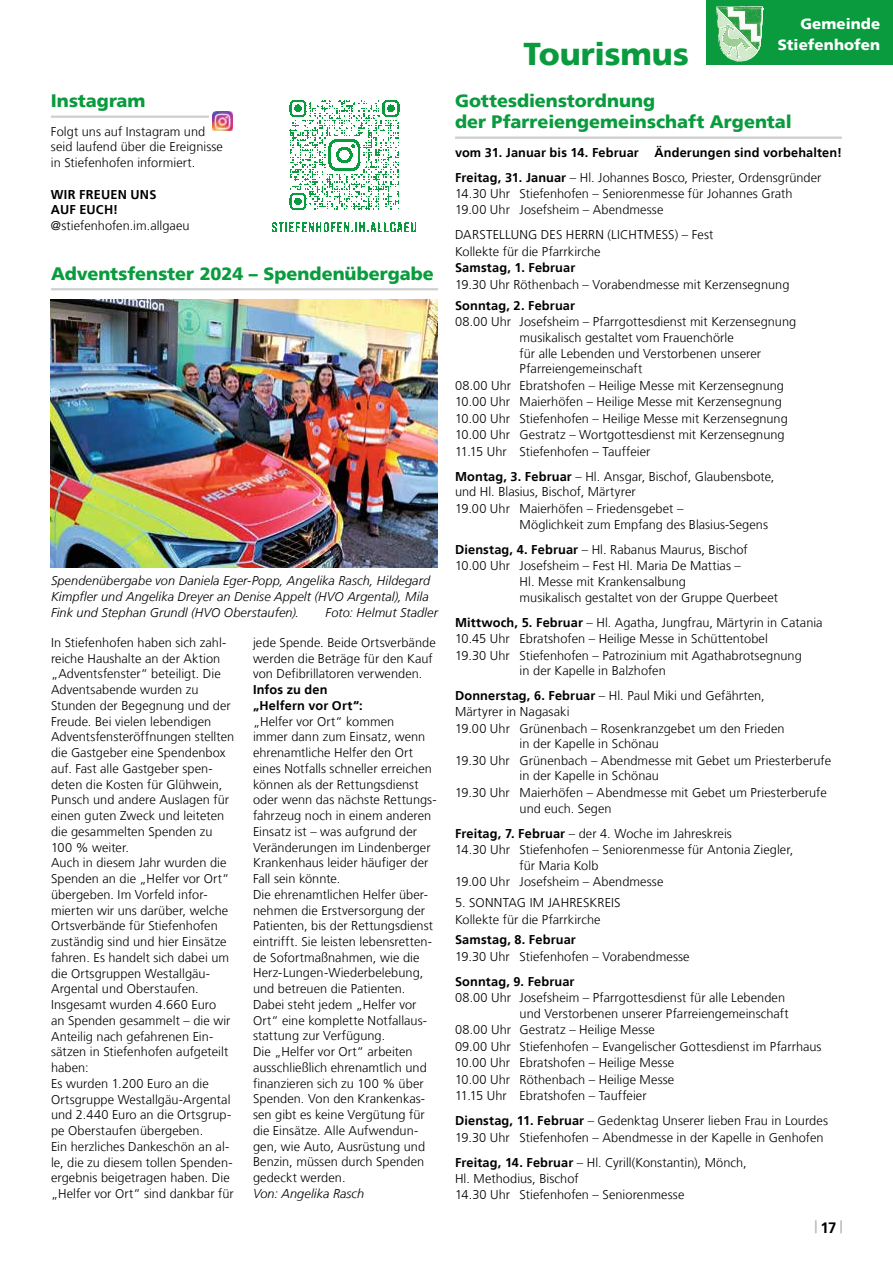
<style>
.page{position:relative;width:893px;height:1263px;background:#fff}
.page>*{position:absolute;margin:0;border:0;box-sizing:border-box;transform-origin:0 0}
.t1{font:900 31.5px "Frutiger LT";letter-spacing:-.005em;color:#099b3d}
.t2{font:900 18px/21px "Frutiger LT";color:#099b3d}
.t3{font:900 15px/21px "Frutiger LT";letter-spacing:.005em;color:#fff;text-align:right}
.t4{font:700 15px "Frutiger LT";color:#000}
.t5{font:300 12.75px/15.8px "Frutiger LT";letter-spacing:.005em;color:#000}
.t6{font:700 12.75px/15.8px "Frutiger LT";letter-spacing:.01em;color:#000}
.t7{font:italic 300 12.75px/15.8px "Frutiger LT";letter-spacing:.005em;color:#000;text-align:justify}
.s1{font-weight:300}
.s2{font-weight:700}
</style>
<div class="page">
<div style="left:706px;top:0;width:187px;height:65px;background:#099b3d"></div>
<img style="left:716px;top:6px;width:48px;height:56px">
<svg style="left:815px;top:1220px;width:1px;height:13px"></svg>
<svg style="left:840px;top:1220px;width:2px;height:13px"></svg>
<img style="left:272px;top:100px;width:144px;height:132px">
<hr style="left:51px;top:116px;width:185px;height:2px;background:#cecfcf">
<div style="left:209px;top:111px;width:27px;height:20px;background:linear-gradient(to bottom,#fff,#fff)"></div>
<img style="left:212px;top:111px;width:20px;height:20px">
<hr style="left:455px;top:137px;width:387px;height:2px;background:#cecfcf">
<hr style="left:51px;top:288px;width:387px;height:2px;background:#cecfcf">
<img style="left:51px;top:300px;width:387px;height:267px">
<h2 class="t2" style="left:51px;top:90px;width:96px">Instagram</h2>
<p class="t5" style="left:51px;top:123px;width:174px">Folgt uns auf Instagram und seid laufend über die Ereignisse in Stiefenhofen informiert.</p>
<p class="t6" style="left:51px;top:186px;width:107px">WIR FREUEN UNS<br>AUF EUCH!</p>
<p class="t5" style="left:51px;top:218px;width:140px">@stiefenhofen.im.allgaeu</p>
<h2 class="t2" style="left:51px;top:263px;width:384px">Adventsfenster 2024 – Spendenübergabe</h2>
<p class="t7" style="left:51px;top:573px;width:381px">Spendenübergabe von Daniela Eger-Popp, Angelika Rasch, Hildegard Kimpfler und Angelika Dreyer an Denise Appelt (HVO Argental), Mila Fink und Stephan Grundl (HVO Oberstaufen).</p>
<p class="t7" style="left:326px;top:605px;width:114px">Foto: Helmut Stadler</p>
<p class="t5" style="left:51px;top:635px;width:185px">In Stiefenhofen haben sich zahl&shy;reiche Haushalte an der Aktion „Adventsfenster“ beteiligt. Die<br>Adventsabende wurden zu<br>Stunden der Begegnung und der<br>Freude. Bei vielen lebendigen<br>Adventsfensteröffnungen stellten die Gastgeber eine Spendenbox auf. Fast alle Gastgeber spen&shy;deten die Kosten für Glühwein,<br>Punsch und andere Auslagen für einen guten Zweck und leiteten die gesammelten Spenden zu<br>100 % weiter.<br>Auch in diesem Jahr wurden die<br>Spenden an die „Helfer vor Ort“ übergeben. Im Vorfeld infor&shy;mierten wir uns darüber, welche<br>Ortsverbände für Stiefenhofen zuständig sind und hier Einsätze fahren. Es handelt sich dabei um die Ortsgruppen Westallgäu-<br>Argental und Oberstaufen.<br>Insgesamt wurden 4.660 Euro<br>an Spenden gesammelt – die wir<br>Anteilig nach gefahrenen Ein&shy;sätzen in Stiefenhofen aufgeteilt haben:<br>Es wurden 1.200 Euro an die<br>Ortsgruppe Westallgäu-Argental und 2.440 Euro an die Ortsgrup&shy;pe Oberstaufen übergeben.<br>Ein herzliches Dankeschön an al&shy;le, die zu diesem tollen Spenden&shy;ergebnis beigetragen haben. Die „Helfer vor Ort“ sind dankbar für</p>
<p class="t5" style="left:253px;top:635px;width:184px">jede Spende. Beide Ortsverbände werden die Beträge für den Kauf von Defibrillatoren verwenden.</p>
<p class="t6" style="left:253px;top:682px;width:111px">Infos zu den „Helfern vor Ort“:</p>
<p class="t5" style="left:253px;top:713px;width:185px">„Helfer vor Ort“ kommen<br>immer dann zum Einsatz, wenn ehrenamtliche Helfer den Ort eines Notfalls schneller erreichen können als der Rettungsdienst oder wenn das nächste Rettungs&shy;fahrzeug noch in einem anderen<br>Einsatz ist – was aufgrund der<br>Veränderungen im Lindenberger<br>Krankenhaus leider häufiger der<br>Fall sein könnte.<br>Die ehrenamtlichen Helfer über&shy;nehmen die Erstversorgung der<br>Patienten, bis der Rettungsdienst eintrifft. Sie leisten lebensretten&shy;de Sofortmaßnahmen, wie die<br>Herz-Lungen-Wiederbelebung, und betreuen die Patienten.<br>Dabei steht jedem „Helfer vor<br>Ort“ eine komplette Notfallaus&shy;stattung zur Verfügung.<br>Die „Helfer vor Ort“ arbeiten ausschließlich ehrenamtlich und finanzieren sich zu 100 % über<br>Spenden. Von den Krankenkas&shy;sen gibt es keine Vergütung für die Einsätze. Alle Aufwendun&shy;gen, wie Auto, Ausrüstung und<br>Benzin, müssen durch Spenden gedeckt werden.</p>
<p class="t7" style="left:253px;top:1186px;width:113px">Von: Angelika Rasch</p>
<h1 class="t1" style="left:523px;top:35px;width:167px">Tourismus</h1>
<p class="t3" style="left:778px;top:13px;width:104px">Gemeinde<br>Stiefenhofen</p>
<h2 class="t2" style="left:455px;top:90px;width:338px">Gottesdienstordnung<br>der Pfarreiengemeinschaft Argental</h2>
<p class="t6" style="left:455px;top:140px;width:388px;line-height:25px">vom 31. Januar bis 14. Februar Änderungen sind vorbehalten!<br>Freitag, 31. Januar <span class="s1">– Hl. Johannes Bosco, Priester, Ordensgründer</span></p>
<p class="t5" style="left:455px;top:186px;width:339px;line-height:16.5px">14.30 Uhr Stiefenhofen – Seniorenmesse für Johannes Grath<br>19.00 Uhr Josefsheim – Abendmesse</p>
<p class="t5" style="left:455px;top:227px;width:260px;line-height:16.5px">DARSTELLUNG DES HERRN (LICHTMESS) – Fest<br>Kollekte für die Pfarrkirche</p>
<p class="t6" style="left:455px;top:260px;width:122px">Samstag, 1. Februar</p>
<p class="t5" style="left:455px;top:277px;width:336px">19.30 Uhr Röthenbach – Vorabendmesse mit Kerzensegnung</p>
<p class="t6" style="left:455px;top:297px;width:122px">Sonntag, 2. Februar</p>
<p class="t5" style="left:455px;top:314px;width:343px">08.00 Uhr Josefsheim – Pfarrgottesdienst mit Kerzensegnung</p>
<p class="t5" style="left:520px;top:330px;width:216px">musikalisch gestaltet vom Frauenchörle</p>
<p class="t5" style="left:520px;top:345px;width:243px">für alle Lebenden und Verstorbenen unserer</p>
<p class="t5" style="left:520px;top:361px;width:124px">Pfarreiengemeinschaft</p>
<p class="t5" style="left:455px;top:378px;width:330px">08.00 Uhr Ebratshofen – Heilige Messe mit Kerzensegnung</p>
<p class="t5" style="left:455px;top:394px;width:328px">10.00 Uhr Maierhöfen – Heilige Messe mit Kerzensegnung</p>
<p class="t5" style="left:455px;top:411px;width:334px">10.00 Uhr Stiefenhofen – Heilige Messe mit Kerzensegnung</p>
<p class="t5" style="left:455px;top:427px;width:331px">10.00 Uhr Gestratz – Wortgottesdienst mit Kerzensegnung</p>
<p class="t5" style="left:455px;top:444px;width:197px">11.15 Uhr Stiefenhofen – Tauffeier</p>
<p class="t5" style="left:455px;top:469px;width:321px"><span class="s2">Montag, 3. Februar</span> – Hl. Ansgar, Bischof, Glaubensbote,</p>
<p class="t5" style="left:455px;top:484px;width:182px">und Hl. Blasius, Bischof, Märtyrer</p>
<p class="t5" style="left:455px;top:501px;width:230px">19.00 Uhr Maierhöfen – Friedensgebet –</p>
<p class="t5" style="left:520px;top:517px;width:250px">Möglichkeit zum Empfang des Blasius-Segens</p>
<p class="t5" style="left:455px;top:541px;width:294px"><span class="s2">Dienstag, 4. Februar</span> – Hl. Rabanus Maurus, Bischof</p>
<p class="t5" style="left:455px;top:558px;width:287px">10.00 Uhr Josefsheim – Fest Hl. Maria De Mattias –</p>
<p class="t5" style="left:520px;top:574px;width:168px">Hl. Messe mit Krankensalbung</p>
<p class="t5" style="left:520px;top:589px;width:260px">musikalisch gestaltet von der Gruppe Querbeet</p>
<p class="t5" style="left:455px;top:614px;width:369px"><span class="s2">Mittwoch, 5. Februar</span> – Hl. Agatha, Jungfrau, Märtyrin in Catania</p>
<p class="t5" style="left:455px;top:631px;width:314px">10.45 Uhr Ebratshofen – Heilige Messe in Schüttentobel</p>
<p class="t5" style="left:455px;top:647px;width:348px">19.30 Uhr Stiefenhofen – Patrozinium mit Agathabrotsegnung</p>
<p class="t5" style="left:520px;top:663px;width:148px">in der Kapelle in Balzhofen</p>
<p class="t5" style="left:455px;top:688px;width:311px"><span class="s2">Donnerstag, 6. Februar</span> – Hl. Paul Miki und Gefährten,</p>
<p class="t5" style="left:455px;top:704px;width:116px">Märtyrer in Nagasaki</p>
<p class="t5" style="left:455px;top:720px;width:331px">19.00 Uhr Grünenbach – Rosenkranzgebet um den Frieden</p>
<p class="t5" style="left:520px;top:736px;width:141px">in der Kapelle in Schönau</p>
<p class="t5" style="left:455px;top:753px;width:378px">19.30 Uhr Grünenbach – Abendmesse mit Gebet um Priesterberufe</p>
<p class="t5" style="left:520px;top:768px;width:141px">in der Kapelle in Schönau</p>
<p class="t5" style="left:455px;top:785px;width:373px">19.30 Uhr Maierhöfen – Abendmesse mit Gebet um Priesterberufe</p>
<p class="t5" style="left:520px;top:801px;width:94px">und euch. Segen</p>
<p class="t5" style="left:455px;top:825px;width:278px"><span class="s2">Freitag, 7. Februar</span> – der 4. Woche im Jahreskreis</p>
<p class="t5" style="left:455px;top:842px;width:340px">14.30 Uhr Stiefenhofen – Seniorenmesse für Antonia Ziegler,</p>
<p class="t5" style="left:520px;top:858px;width:80px">für Maria Kolb</p>
<p class="t5" style="left:455px;top:874px;width:210px">19.00 Uhr Josefsheim – Abendmesse</p>
<p class="t5" style="left:455px;top:895px;width:167px;line-height:16.5px">5. SONNTAG IM JAHRESKREIS<br>Kollekte für die Pfarrkirche</p>
<p class="t6" style="left:455px;top:932px;width:122px">Samstag, 8. Februar</p>
<p class="t5" style="left:455px;top:949px;width:236px">19.30 Uhr Stiefenhofen – Vorabendmesse</p>
<p class="t6" style="left:455px;top:973px;width:121px">Sonntag, 9. Februar</p>
<p class="t5" style="left:455px;top:990px;width:332px">08.00 Uhr Josefsheim – Pfarrgottesdienst für alle Lebenden</p>
<p class="t5" style="left:520px;top:1006px;width:271px">und Verstorbenen unserer Pfarreiengemeinschaft</p>
<p class="t5" style="left:455px;top:1022px;width:201px">08.00 Uhr Gestratz – Heilige Messe</p>
<p class="t5" style="left:455px;top:1039px;width:368px">09.00 Uhr Stiefenhofen – Evangelischer Gottesdienst im Pfarrhaus</p>
<p class="t5" style="left:455px;top:1055px;width:221px">10.00 Uhr Ebratshofen – Heilige Messe</p>
<p class="t5" style="left:455px;top:1072px;width:221px">10.00 Uhr Röthenbach – Heilige Messe</p>
<p class="t5" style="left:455px;top:1088px;width:193px">11.15 Uhr Ebratshofen – Tauffeier</p>
<p class="t5" style="left:455px;top:1113px;width:374px;line-height:16.5px"><span class="s2">Dienstag, 11. Februar</span> – Gedenktag Unserer lieben Frau in Lourdes<br>19.30 Uhr Stiefenhofen – Abendmesse in der Kapelle in Genhofen</p>
<p class="t5" style="left:455px;top:1154px;width:293px"><span class="s2">Freitag, 14. Februar</span> – Hl. Cyrill(Konstantin), Mönch,<br>Hl. Methodius, Bischof<br>14.30 Uhr Stiefenhofen – Seniorenmesse</p>
<p class="t4" style="left:820px;top:1218px;width:18px">17</p>
</div>
